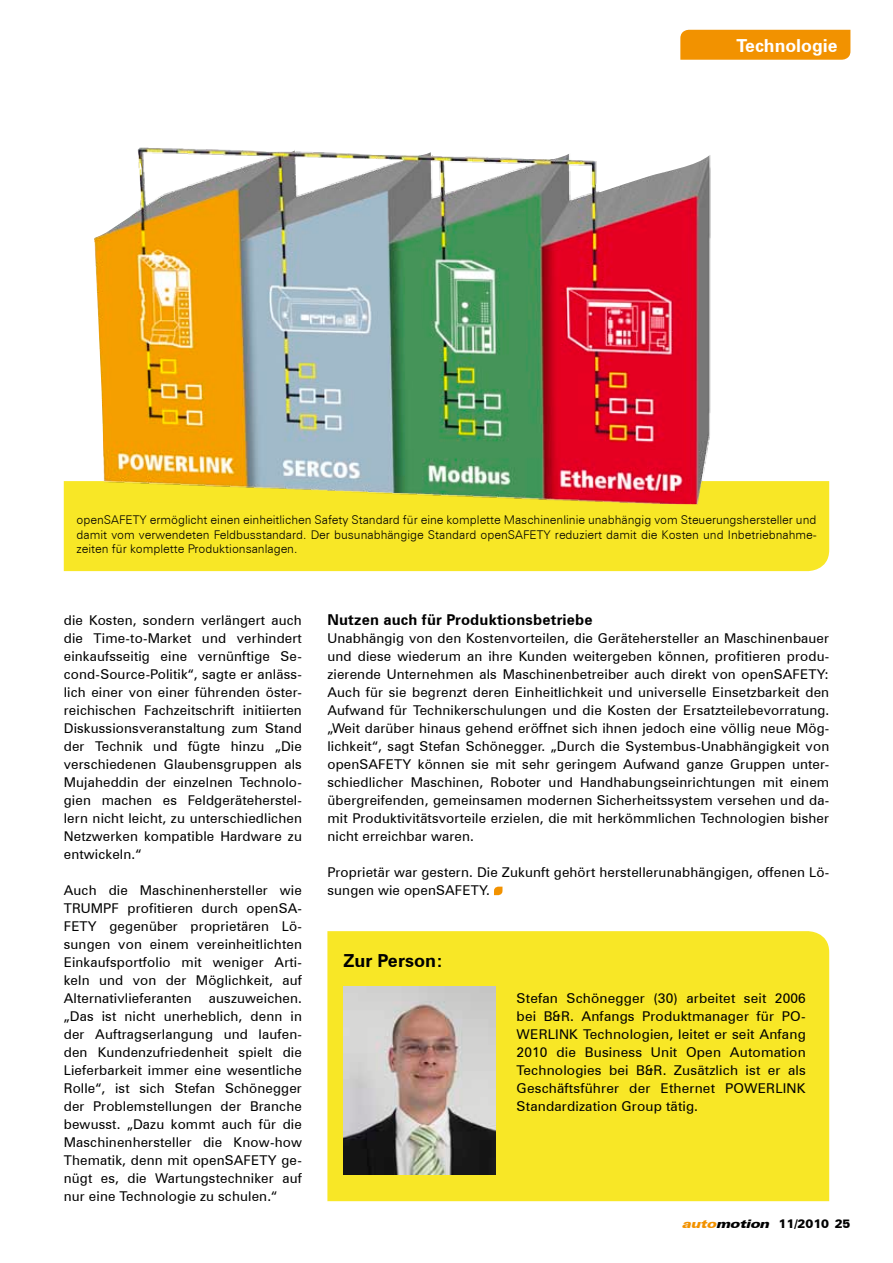
<style>
.page{position:relative;width:893px;height:1263px;background:#fff}
.page>*{position:absolute;margin:0;border:0;box-sizing:border-box;transform-origin:0 0}
.t1{font:700 18px "Zurich BT";color:#fff}
.t2{font:700 18px "Zurich BT";color:#000}
.t3{font:700 15px "Zurich BT";letter-spacing:.01em;color:#000}
.t4{font:13.5px/18px "Zurich BT";letter-spacing:.01em;color:#000;text-align:justify}
.t5{font:300 12px/14.4px "Zurich BT";color:#000;text-align:justify}
.t6{font:900 12px "Zurich BT";color:#000}
.s1{font-style:italic;font-stretch:expanded;color:#f29200}
.s2{font-style:italic;font-stretch:expanded}
</style>
<div class="page">
<div style="left:64px;top:481px;width:765px;height:90px;background:#f8e726"></div>
<img style="left:94px;top:148px;width:621px;height:356px">
<div style="left:327px;top:931px;width:502px;height:270px;background:#f8e726"></div>
<img style="left:343px;top:986px;width:152px;height:189px">
<div style="left:680px;top:30px;width:170px;height:30px;background:#f29200"></div>
<svg style="left:494px;top:887px;width:8px;height:8px"></svg>
<h1 class="t1" style="left:736px;top:34px;width:103px">Technologie</h1>
<p class="t5" style="left:77px;top:513px;width:741px">openSAFETY ermöglicht einen einheitlichen Safety Standard für eine komplette Maschinenlinie unabhängig vom Steuerungshersteller und damit vom verwendeten Feldbusstandard. Der busunabhängige Standard openSAFETY reduziert damit die Kosten und Inbetriebnahme&shy;zeiten für komplette Produktionsanlagen.</p>
<p class="t4" style="left:64px;top:611px;width:240px">die Kosten, sondern verlängert auch die Time-to-Market und verhindert einkaufsseitig eine vernünftige Se&shy;cond-Source-Politik“, sagte er anläss&shy;lich einer von einer führenden öster&shy;reichischen Fachzeitschrift initiierten Diskussionsveranstaltung zum Stand der Technik und fügte hinzu „Die verschiedenen Glaubensgruppen als Mujaheddin der einzelnen Technolo&shy;gien machen es Feldgeräteherstel&shy;lern nicht leicht, zu unterschiedlichen Netzwerken kompatible Hardware zu entwickeln.“</p>
<p class="t4" style="left:64px;top:881px;width:240px">Auch die Maschinenhersteller wie TRUMPF profitieren durch openSA-FETY gegenüber proprietären Lö&shy;sungen von einem vereinheitlichten Einkaufsportfolio mit weniger Arti&shy;keln und von der Möglichkeit, auf Alternativlieferanten</p>
<p class="t4" style="left:64px;top:989px;width:240px;text-indent:145px">auszuweichen. „Das ist nicht unerheblich, denn in der Auftragserlangung und laufen&shy;den Kundenzufriedenheit spielt die Lieferbarkeit immer eine wesentliche Rolle“, ist sich Stefan Schönegger der Problemstellungen der Branche bewusst. „Dazu kommt auch für die Maschinenhersteller die Know-how Thematik, denn mit openSAFETY ge&shy;nügt es, die Wartungstechniker auf nur eine Technologie zu schulen.“</p>
<p class="t3" style="left:327px;top:611px;width:267px">Nutzen auch für Produktionsbetriebe</p>
<p class="t4" style="left:327px;top:629px;width:503px">Unabhängig von den Kostenvorteilen, die Gerätehersteller an Maschinenbauer und diese wiederum an ihre Kunden weitergeben können, profitieren produ&shy;zierende Unternehmen als Maschinenbetreiber auch direkt von openSAFETY:<br>Auch für sie begrenzt deren Einheitlichkeit und universelle Einsetzbarkeit den Aufwand für Technikerschulungen und die Kosten der Ersatzteilebevorratung. „Weit darüber hinaus gehend eröffnet sich ihnen jedoch eine völlig neue Mög&shy;lichkeit“, sagt Stefan Schönegger. „Durch die Systembus-Unabhängigkeit von openSAFETY können sie mit sehr geringem Aufwand ganze Gruppen unter&shy;schiedlicher Maschinen, Roboter und Handhabungseinrichtungen mit einem übergreifenden, gemeinsamen modernen Sicherheitssystem versehen und da&shy;mit Produktivitätsvorteile erzielen, die mit herkömmlichen Technologien bisher nicht erreichbar waren.</p>
<p class="t4" style="left:327px;top:863px;width:503px">Proprietär war gestern. Die Zukunft gehört herstellerunabhängigen, offenen Lö&shy;sungen wie openSAFETY.</p>
<h1 class="t2" style="left:343px;top:950px;width:101px">Zur Person:</h1>
<p class="t4" style="left:517px;top:989px;width:291px">Stefan Schönegger (30) arbeitet seit 2006 bei B&amp;R. Anfangs Produktmanager für PO-WERLINK Technologien, leitet er seit Anfang 2010 die Business Unit Open Automation Technologies bei B&amp;R. Zusätzlich ist er als Geschäftsführer der Ethernet POWERLINK Standardization Group tätig.</p>
<p class="t6" style="left:682px;top:1217px;width:170px"><span class="s1">auto</span><span class="s2">motion</span> 1 1 / 2 0 1 0 2 5</p>
</div>
